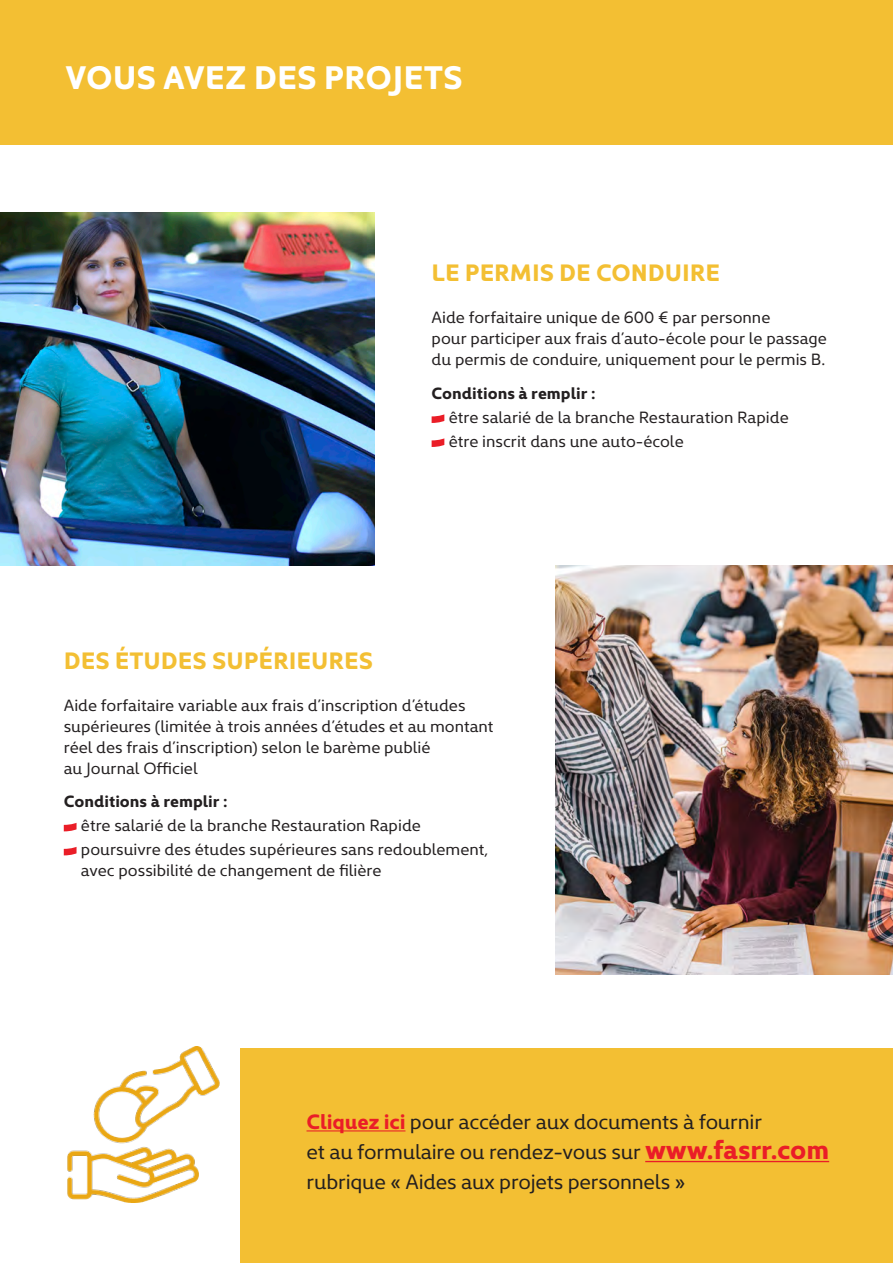
<style>
.page{position:relative;width:893px;height:1263px;background:#fff}
.page>*{position:absolute;margin:0;border:0;box-sizing:border-box;transform-origin:0 0}
.t1{font:700 33px "Kyrial Display Pro";color:#fff}
.t2{font:700 24px "Kyrial Display Pro";color:#f3bf33}
.t3{font:21px/30px "Kyrial Display Pro";letter-spacing:-.01em;color:#231f20}
.t4{font:16.5px/21px "Kyrial Display Pro";color:#231f20}
.t5{font:700 16.5px "Kyrial Display Pro";color:#231f20}
.s1{font-weight:700;color:#ea1d27}
.s2{font-weight:700;font-size:27px;color:#ea1d27}
</style>
<div class="page">
<img style="left:556px;top:565px;width:337px;height:410px">
<div style="left:0;top:0;width:893px;height:145px;background:#f3bf33"></div>
<img style="left:0;top:213px;width:374px;height:353px">
<svg style="left:432px;top:414px;width:12px;height:9px"></svg>
<svg style="left:432px;top:438px;width:12px;height:9px"></svg>
<svg style="left:64px;top:823px;width:13px;height:8px"></svg>
<svg style="left:64px;top:847px;width:13px;height:8px"></svg>
<img style="left:67px;top:1047px;width:153px;height:156px">
<div style="left:240px;top:1049px;width:653px;height:214px;background:#f3bf33"></div>
<hr style="left:306px;top:1130px;width:99px;height:1px;background:#ea1d27">
<hr style="left:645px;top:1161px;width:184px;height:1px;background:#ea1d27">
<p class="t1" style="left:65px;top:53px;width:399px">VOUS AVEZ DES PROJETS</p>
<p class="t2" style="left:432px;top:255px;width:290px">LE PERMIS DE CONDUIRE</p>
<p class="t4" style="left:432px;top:306px;width:397px">Aide forfaitaire unique de 600 € par personne<br>pour participer aux frais d’auto-école pour le passage du permis de conduire, uniquement pour le permis B.</p>
<p class="t5" style="left:432px;top:381px;width:165px">Conditions à remplir :</p>
<p class="t4" style="left:449px;top:406px;width:341px">être salarié de la branche Restauration Rapide</p>
<p class="t4" style="left:449px;top:430px;width:236px">être inscrit dans une auto-école</p>
<p class="t2" style="left:64px;top:643px;width:311px">DES ÉTUDES SUPÉRIEURES</p>
<p class="t4" style="left:64px;top:693px;width:431px">Aide forfaitaire variable aux frais d’inscription d’études supérieures (limitée à trois années d’études et au montant réel des frais d’inscription) selon le barème publié<br>au Journal Officiel</p>
<p class="t5" style="left:64px;top:790px;width:165px">Conditions à remplir :</p>
<p class="t4" style="left:81px;top:814px;width:341px">être salarié de la branche Restauration Rapide</p>
<p class="t4" style="left:81px;top:838px;width:409px">poursuivre des études supérieures sans redoublement, avec possibilité de changement de filière</p>
<p class="t3" style="left:306px;top:1105px;width:524px"><span class="s1">Cliquez ici</span> pour accéder aux documents à fournir<br>et au formulaire ou rendez-vous sur <span class="s2">www.fasrr.com </span>rubrique « Aides aux projets personnels »</p>
</div>
